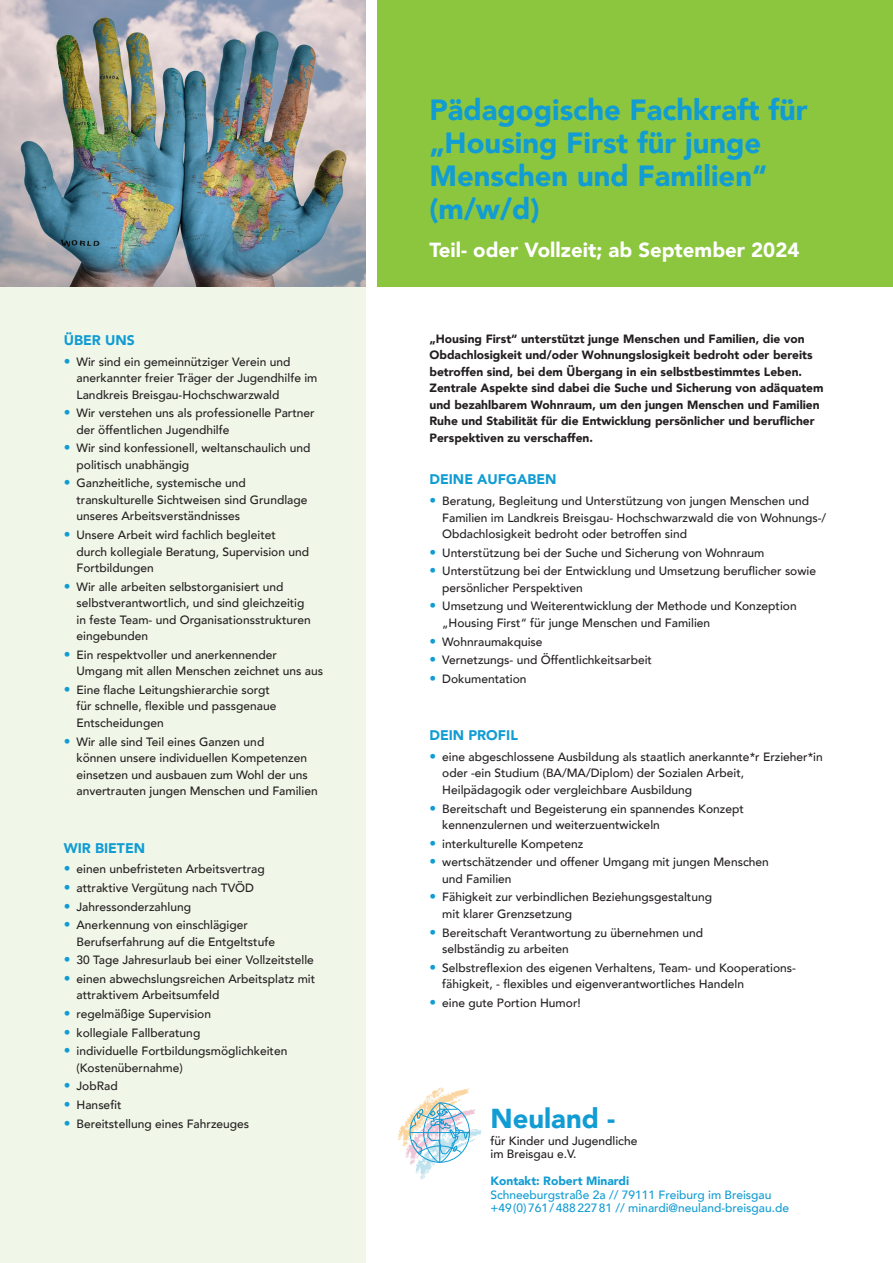
<style>
.page{position:relative;width:893px;height:1263px;background:#fff}
.page>*{position:absolute;margin:0;border:0;box-sizing:border-box;transform-origin:0 0}
.t1{font:900 29.25px/33px "Avenir";color:#119cd3}
.t2{font:900 27.3px "Avenir";color:#119cd3}
.t3{font:900 20.4px "Avenir";color:#fff}
.Headline{font:900 13.95px "Avenir";color:#119cd3}
.t4{font:500 12px/16.5px "Avenir";color:#231f20}
.Aufzählung{font:900 12px/16.5px "Avenir";color:#231f20}
.t5{font:500 12px/13.5px "Avenir";color:#119cd3}
.s1{font-size:13.5px;color:#119cd3}
.s2{font-weight:900}
</style>
<div class="page">
<div style="left:0;top:0;width:366px;height:1263px;background:#f1f7e8"></div>
<img style="left:0;top:0;width:366px;height:287px">
<div style="left:377px;top:0;width:516px;height:287px;background:#8bc63e"></div>
<svg style="left:398px;top:1087px;width:84px;height:92px"></svg>
<p class="Headline" style="left:64px;top:328px;width:73px">ÜBER UNS</p>
<p class="t4" style="left:77px;top:352px;width:242px;text-indent:-13px"><span class="s1">•</span> Wir sind ein gemeinnütziger Verein und anerkannter freier Träger der Jugendhilfe im<br>Landkreis Breisgau-Hochschwarzwald</p>
<p class="t4" style="left:77px;top:404px;width:240px;text-indent:-13px"><span class="s1">•</span> Wir verstehen uns als professionelle Partner der öffentlichen Jugendhilfe</p>
<p class="t4" style="left:77px;top:439px;width:235px;text-indent:-13px"><span class="s1">•</span> Wir sind konfessionell, weltanschaulich und politisch unabhängig</p>
<p class="t4" style="left:77px;top:474px;width:232px;text-indent:-13px"><span class="s1">•</span> Ganzheitliche, systemische und transkulturelle Sichtweisen sind Grundlage unseres Arbeitsverständnisses</p>
<p class="t4" style="left:77px;top:526px;width:234px;text-indent:-13px"><span class="s1">•</span> Unsere Arbeit wird fachlich begleitet durch kollegiale Beratung, Supervision und<br>Fortbildungen</p>
<p class="t4" style="left:77px;top:578px;width:236px;text-indent:-13px"><span class="s1">•</span> Wir alle arbeiten selbstorganisiert und selbstverantwortlich, und sind gleichzeitig in feste Team- und Organisationsstrukturen eingebunden</p>
<p class="t4" style="left:77px;top:646px;width:248px;text-indent:-13px"><span class="s1">•</span> Ein respektvoller und anerkennender<br>Umgang mit allen Menschen zeichnet uns aus</p>
<p class="t4" style="left:77px;top:681px;width:201px;text-indent:-13px"><span class="s1">•</span> Eine flache Leitungshierarchie sorgt für schnelle, flexible und passgenaue<br>Entscheidungen</p>
<p class="t4" style="left:77px;top:732px;width:243px;text-indent:-13px"><span class="s1">•</span> Wir alle sind Teil eines Ganzen und<br>können unsere individuellen Kompetenzen einsetzen und ausbauen zum Wohl der uns anvertrauten jungen Menschen und Familien</p>
<p class="Headline" style="left:64px;top:836px;width:83px">WIR BIETEN</p>
<p class="t4" style="left:64px;top:860px;width:202px"><span class="s1">•</span> einen unbefristeten Arbeitsvertrag</p>
<p class="t4" style="left:64px;top:879px;width:192px"><span class="s1">•</span> attraktive Vergütung nach TVÖD</p>
<p class="t4" style="left:64px;top:897px;width:129px"><span class="s1">•</span> Jahressonderzahlung</p>
<p class="t4" style="left:77px;top:916px;width:200px;text-indent:-13px"><span class="s1">•</span> Anerkennung von einschlägiger<br>Berufserfahrung auf die Entgeltstufe</p>
<p class="t4" style="left:64px;top:951px;width:252px"><span class="s1">•</span> 30 Tage Jahresurlaub bei einer Vollzeitstelle</p>
<p class="t4" style="left:77px;top:970px;width:240px;text-indent:-13px"><span class="s1">•</span> einen abwechslungsreichen Arbeitsplatz mit attraktivem Arbeitsumfeld</p>
<p class="t4" style="left:64px;top:1005px;width:149px"><span class="s1">•</span> regelmäßige Supervision</p>
<p class="t4" style="left:64px;top:1023px;width:138px"><span class="s1">•</span> kollegiale Fallberatung</p>
<p class="t4" style="left:77px;top:1042px;width:212px;text-indent:-13px"><span class="s1">•</span> individuelle Fortbildungsmöglichkeiten (Kostenübernahme)</p>
<p class="t4" style="left:64px;top:1077px;width:55px"><span class="s1">•</span> JobRad</p>
<p class="t4" style="left:64px;top:1096px;width:59px"><span class="s1">•</span> Hansefit</p>
<p class="t4" style="left:64px;top:1114px;width:187px"><span class="s1">•</span> Bereitstellung eines Fahrzeuges</p>
<p class="t1" style="left:429px;top:93px;width:380px">Pädagogische Fachkraft für „Housing First für junge<br>Menschen und Familien“ (m/w/d)</p>
<p class="t3" style="left:429px;top:232px;width:372px">Teil- oder Vollzeit; ab September 2024</p>
<p class="Aufzählung" style="left:429px;top:330px;width:396px">„Housing First“ unterstützt junge Menschen und Familien, die von Obdachlosigkeit und/oder Wohnungslosigkeit bedroht oder bereits betroffen sind, bei dem Übergang in ein selbstbestimmtes Leben.<br>Zentrale Aspekte sind dabei die Suche und Sicherung von adäquatem und bezahlbarem Wohnraum, um den jungen Menschen und Familien Ruhe und Stabilität für die Entwicklung persönlicher und beruflicher Perspektiven zu verschaffen.</p>
<p class="Headline" style="left:429px;top:467px;width:129px">DEINE AUFGABEN</p>
<p class="t4" style="left:442px;top:492px;width:385px;text-indent:-13px"><span class="s1">•</span> Beratung, Begleitung und Unterstützung von jungen Menschen und<br>Familien im Landkreis Breisgau- Hochschwarzwald die von Wohnungs-/<br>Obdachlosigkeit bedroht oder betroffen sind</p>
<p class="t4" style="left:429px;top:543px;width:336px"><span class="s1">•</span> Unterstützung bei der Suche und Sicherung von Wohnraum</p>
<p class="t4" style="left:442px;top:562px;width:375px;text-indent:-13px"><span class="s1">•</span> Unterstützung bei der Entwicklung und Umsetzung beruflicher sowie persönlicher Perspektiven</p>
<p class="t4" style="left:442px;top:597px;width:356px;text-indent:-13px"><span class="s1">•</span> Umsetzung und Weiterentwicklung der Methode und Konzeption „Housing First“ für junge Menschen und Familien</p>
<p class="t4" style="left:429px;top:632px;width:115px"><span class="s1">•</span> Wohnraumakquise</p>
<p class="t4" style="left:429px;top:651px;width:224px"><span class="s1">•</span> Vernetzungs- und Öffentlichkeitsarbeit</p>
<p class="t4" style="left:429px;top:670px;width:99px"><span class="s1">•</span> Dokumentation</p>
<p class="Headline" style="left:429px;top:723px;width:90px">DEIN PROFIL</p>
<p class="t4" style="left:442px;top:748px;width:382px;text-indent:-13px"><span class="s1">•</span> eine abgeschlossene Ausbildung als staatlich anerkannte*r Erzieher*in oder -ein Studium (BA/MA/Diplom) der Sozialen Arbeit,<br>Heilpädagogik oder vergleichbare Ausbildung</p>
<p class="t4" style="left:442px;top:799px;width:303px;text-indent:-13px"><span class="s1">•</span> Bereitschaft und Begeisterung ein spannendes Konzept kennenzulernen und weiterzuentwickeln</p>
<p class="t4" style="left:429px;top:835px;width:155px"><span class="s1">•</span> interkulturelle Kompetenz</p>
<p class="t4" style="left:442px;top:853px;width:328px;text-indent:-13px"><span class="s1">•</span> wertschätzender und offener Umgang mit jungen Menschen und Familien</p>
<p class="t4" style="left:442px;top:888px;width:271px;text-indent:-13px"><span class="s1">•</span> Fähigkeit zur verbindlichen Beziehungsgestaltung mit klarer Grenzsetzung</p>
<p class="t4" style="left:442px;top:923px;width:262px;text-indent:-13px"><span class="s1">•</span> Bereitschaft Verantwortung zu übernehmen und selbständig zu arbeiten</p>
<p class="t4" style="left:442px;top:959px;width:354px;text-indent:-13px"><span class="s1">•</span> Selbstreflexion des eigenen Verhaltens, Team- und Kooperations&shy;fähigkeit, - flexibles und eigenverantwortliches Handeln</p>
<p class="t4" style="left:429px;top:994px;width:153px"><span class="s1">•</span> eine gute Portion Humor!</p>
<p class="t2" style="left:490px;top:1095px;width:126px">Neuland -</p>
<p class="t4" style="left:490px;top:1133px;width:148px;line-height:13.5px">für Kinder und Jugendliche im Breisgau e.V.</p>
<p class="t5" style="left:490px;top:1174px;width:300px"><span class="s2">Kontakt: Robert Minardi<br></span>Schneeburgstraße 2a // 79111 Freiburg im Breisgau +49(0)761/48822781 // minardi@neuland-breisgau.de</p>
</div>
